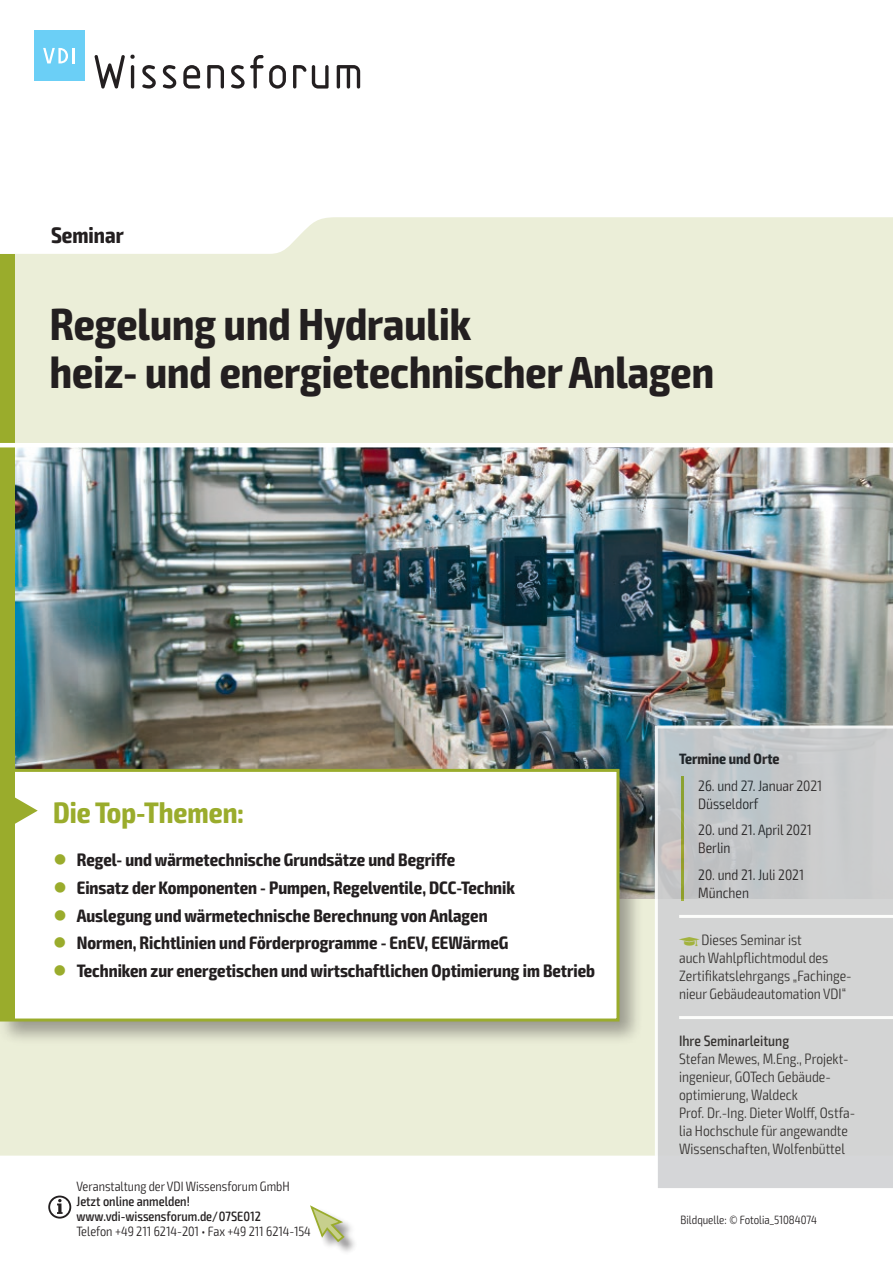
<style>
.page{position:relative;width:893px;height:1263px;background:#fff}
.page>*{position:absolute;margin:0;border:0;box-sizing:border-box;transform-origin:0 0}
.t1{font:700 condensed 45px/48px "Exo 2";color:#231f20}
.t2{font:700 condensed 29.7px "Exo 2";color:#9aac2c}
.t3{font:700 condensed 22.5px "Exo 2";color:#231f20}
.t4{font:700 condensed 18px "Exo 2";color:#231f20}
.t5{font:300 condensed 15px/18px "Exo 2";color:#231f20}
.t6{font:500 condensed 15px "Exo 2";color:#231f20}
.t7{font:700 condensed 15px "Exo 2";color:#231f20}
.t8{font:300 condensed 13.5px "Exo 2";color:#231f20}
.t9{font:500 condensed 13.5px/15px "Exo 2";color:#231f20}
.t10{font:300 condensed 12px "Exo 2";color:#231f20}
.t11{font:6px "VDI Iconset S4 A Regular";color:#9aac2c}
.s1{color:#9aac2c}
</style>
<div class="page">
<div style="left:0;top:217px;width:893px;height:938px;background:#ebeed8"></div>
<img style="left:14px;top:447px;width:879px;height:451px">
<div style="left:0;top:765px;width:644px;height:281px;background:#231f20;opacity:.4"></div>
<div style="left:2px;top:770px;width:616px;height:250px;background:#fff"></div>
<div style="left:3px;top:772px;width:11px;height:246px;background:#9aac2c"></div>
<div style="left:0;top:769px;width:619px;height:252px;border:3px solid #9aac2c"></div>
<svg style="left:14px;top:796px;width:24px;height:29px"></svg>
<div style="left:0;top:254px;width:14px;height:519px;background:#9aac2c"></div>
<div style="left:311px;top:1206px;width:47px;height:49px;background:#231f20;opacity:.5"></div>
<svg style="left:310px;top:1205px;width:36px;height:38px"></svg>
<hr style="left:0;top:443px;width:893px;height:4px;background:#fff">
<svg style="left:655px;top:725px;width:238px;height:463px;background:#cfd0d1"></svg>
<svg style="left:48px;top:1195px;width:23px;height:23px"></svg>
<svg style="left:94px;top:54px;width:41px;height:35px"></svg>
<svg style="left:142px;top:65px;width:14px;height:24px"></svg>
<svg style="left:163px;top:65px;width:13px;height:24px"></svg>
<svg style="left:183px;top:65px;width:17px;height:24px"></svg>
<svg style="left:207px;top:65px;width:17px;height:24px"></svg>
<svg style="left:231px;top:55px;width:55px;height:34px"></svg>
<svg style="left:293px;top:65px;width:36px;height:24px"></svg>
<svg style="left:337px;top:65px;width:23px;height:24px"></svg>
<div style="left:34px;top:30px;width:50px;height:51px;background:#6bcff6"></div>
<svg style="left:43px;top:48px;width:31px;height:15px"></svg>
<h3 class="t3" style="left:51px;top:221px;width:74px">Seminar</h3>
<h1 class="t1" style="left:50px;top:301px;width:666px">Regelung und Hydraulik<br>heiz- und energietechnischer Anlagen</h1>
<h2 class="t2" style="left:53px;top:794px;width:192px">Die Top-Themen:</h2>
<p class="t4" style="left:53px;top:849px;width:403px"><span class="s1">●</span> Regel- und wärmetechnische Grundsätze und Begriffe</p>
<p class="t4" style="left:53px;top:877px;width:463px"><span class="s1">●</span> Einsatz der Komponenten - Pumpen, Regelventile, DCC-Technik</p>
<p class="t4" style="left:53px;top:904px;width:436px"><span class="s1">●</span> Auslegung und wärmetechnische Berechnung von Anlagen</p>
<p class="t4" style="left:53px;top:932px;width:457px"><span class="s1">●</span> Normen, Richtlinien und Förderprogramme - EnEV, EEWärmeG</p>
<p class="t4" style="left:53px;top:960px;width:543px"><span class="s1">●</span> Techniken zur energetischen und wirtschaftlichen Optimierung im Betrieb</p>
<p class="t8" style="left:77px;top:1178px;width:215px">Veranstaltung der VDI Wissensforum GmbH</p>
<p class="t9" style="left:77px;top:1194px;width:186px">Jetzt online anmelden! www.vdi-wissensforum.de/07SE012</p>
<p class="t8" style="left:77px;top:1223px;width:236px">Telefon +49 211 6214-201 • Fax +49 211 6214-154</p>
<p class="t7" style="left:679px;top:750px;width:102px">Termine und Orte</p>
<p class="t5" style="left:698px;top:777px;width:125px">26. und 27. Januar 2021<br>Düsseldorf</p>
<p class="t5" style="left:698px;top:821px;width:115px">20. und 21. April 2021<br>Berlin</p>
<p class="t5" style="left:698px;top:866px;width:107px">20. und 21. Juli 2021<br>München</p>
<p class="t11" style="left:679px;top:936px;width:22px">z</p>
<p class="t5" style="left:679px;top:931px;width:174px;text-indent:22px">Dieses Seminar ist<br>auch Wahlpflichtmodul des<br>Zertifikatslehrgangs „Fachinge&shy;nieur Gebäudeautomation VDI“</p>
<p class="t6" style="left:679px;top:1032px;width:112px">Ihre Seminarleitung</p>
<p class="t5" style="left:679px;top:1050px;width:178px">Stefan Mewes, M.Eng., Projekt&shy;ingenieur, GOTech Gebäude&shy;optimierung, Waldeck<br>Prof. Dr.-Ing. Dieter Wolff, Ostfa&shy;lia Hochschule für angewandte<br>Wissenschaften, Wolfenbüttel</p>
<p class="t10" style="left:681px;top:1212px;width:138px">Bildquelle: © Fotolia_51084074</p>
</div>
